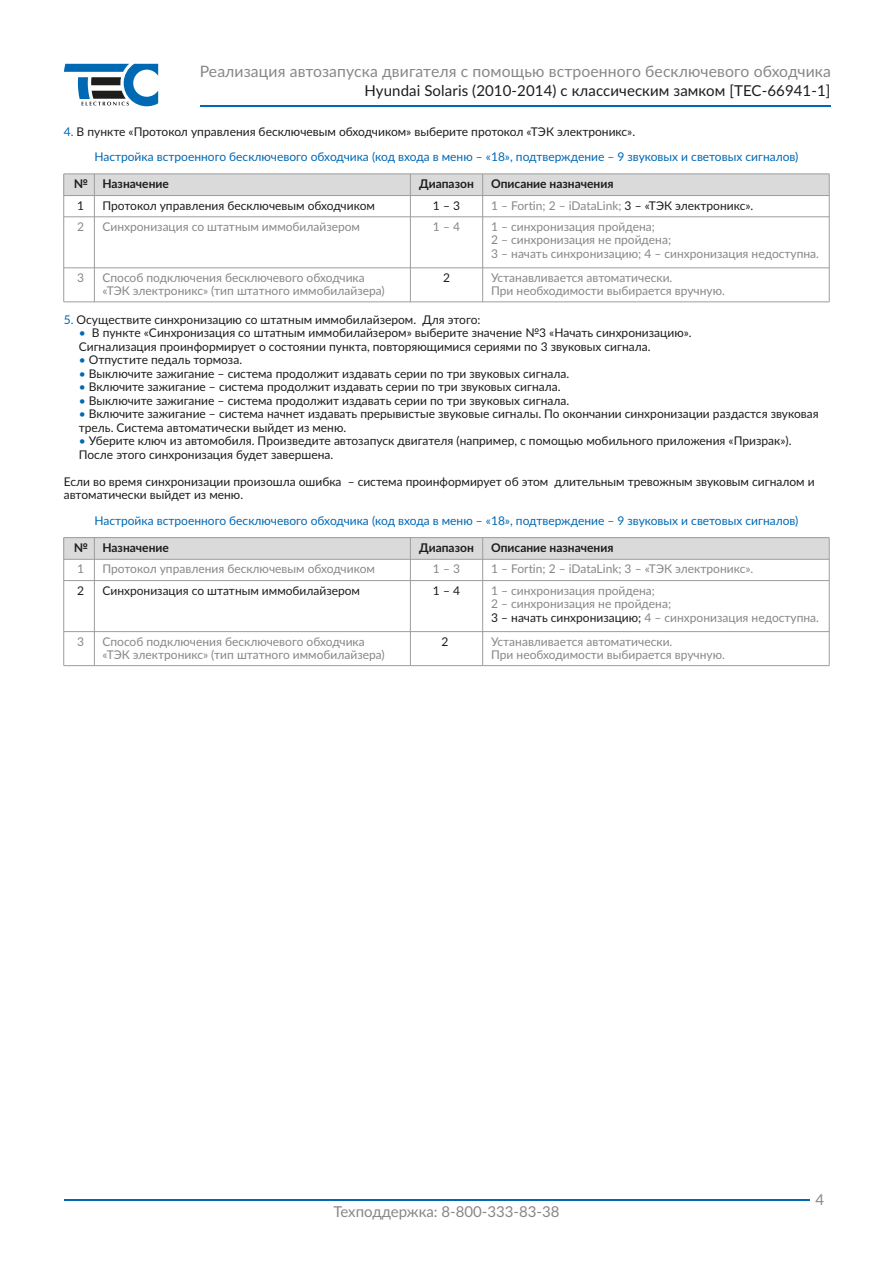
<style>
.page{position:relative;width:893px;height:1263px;background:#fff}
.page>*{position:absolute;margin:0;border:0;box-sizing:border-box;transform-origin:0 0}
.t1{font:15.75px "Lato";letter-spacing:.005em;color:#878787}
.t2{font:15px "Lato";letter-spacing:.005em;color:#1d1d1b}
.t3{font:15px "Lato";color:#878787}
.t4{font:12px/13.5px "Lato";color:#1d1d1b}
.t5{font:12px/13.5px "Lato";color:#878787}
.t6{font:12px "Lato";color:#0069b4}
.t7{font:700 12px "Lato";color:#1d1d1b}
.s1{color:#0069b4}
.s2{color:#1d1d1b}
</style>
<div class="page">
<hr style="left:64px;top:1199px;width:745px;height:1px;background:#0069b3">
<svg style="left:64px;top:64px;width:94px;height:42px"></svg>
<hr style="left:201px;top:105px;width:630px;height:1px;background:#0069b3">
<div style="left:64px;top:538px;width:765px;height:21px;background:#dadada"></div>
<hr style="left:64px;top:537px;width:765px;height:1px;background:#9d9d9c">
<hr style="left:64px;top:559px;width:765px;height:1px;background:#9d9d9c">
<hr style="left:63px;top:538px;width:1px;height:128px;background:#9d9d9c">
<hr style="left:410px;top:538px;width:1px;height:128px;background:#9d9d9c">
<hr style="left:482px;top:538px;width:1px;height:128px;background:#9d9d9c">
<hr style="left:829px;top:538px;width:1px;height:128px;background:#9d9d9c">
<hr style="left:94px;top:538px;width:1px;height:128px;background:#9d9d9c">
<hr style="left:64px;top:580px;width:765px;height:1px;background:#9d9d9c">
<hr style="left:64px;top:631px;width:765px;height:1px;background:#9d9d9c">
<hr style="left:64px;top:665px;width:765px;height:1px;background:#9d9d9c">
<div style="left:64px;top:174px;width:765px;height:22px;background:#dadada"></div>
<hr style="left:64px;top:174px;width:765px;height:1px;background:#9d9d9c">
<hr style="left:64px;top:195px;width:765px;height:1px;background:#9d9d9c">
<hr style="left:63px;top:174px;width:1px;height:128px;background:#9d9d9c">
<hr style="left:410px;top:174px;width:1px;height:128px;background:#9d9d9c">
<hr style="left:482px;top:174px;width:1px;height:128px;background:#9d9d9c">
<hr style="left:829px;top:174px;width:1px;height:128px;background:#9d9d9c">
<hr style="left:94px;top:174px;width:1px;height:128px;background:#9d9d9c">
<hr style="left:64px;top:217px;width:765px;height:1px;background:#9d9d9c">
<hr style="left:64px;top:268px;width:765px;height:1px;background:#9d9d9c">
<hr style="left:64px;top:302px;width:765px;height:1px;background:#9d9d9c">
<h1 class="t1" style="left:200px;top:60px;width:633px">Реализация автозапуска двигателя с помощью встроенного бесключевого обходчика</h1>
<p class="t2" style="left:365px;top:80px;width:467px">Hyundai Solaris (2010-2014) с классическим замком [TEC-66941-1]</p>
<p class="t4" style="left:64px;top:125px;width:573px"><span class="s1">4.</span> В пункте «Протокол управления бесключевым обходчиком» выберите протокол «ТЭК электроникс».</p>
<p class="t6" style="left:94px;top:148px;width:706px">Настройка встроенного бесключевого обходчика (код входа в меню – «18», подтверждение – 9 звуковых и световых сигналов)</p>
<p class="t7" style="left:74px;top:175px;width:97px">№ Назначение</p>
<p class="t7" style="left:419px;top:175px;width:56px">Диапазон</p>
<p class="t7" style="left:491px;top:175px;width:124px">Описание назначения</p>
<p class="t4" style="left:77px;top:198px;width:8px">1</p>
<p class="t4" style="left:102px;top:198px;width:274px">Протокол управления бесключевым обходчиком</p>
<p class="t4" style="left:433px;top:198px;width:29px">1 – 3</p>
<p class="t5" style="left:491px;top:198px;width:264px">1 – Fortin; 2 – iDataLink; <span class="s2">3 – «ТЭК электроникс».</span></p>
<p class="t5" style="left:77px;top:219px;width:8px">2</p>
<p class="t5" style="left:102px;top:219px;width:259px">Синхронизация со штатным иммобилайзером</p>
<p class="t5" style="left:433px;top:219px;width:29px">1 – 4</p>
<p class="t5" style="left:491px;top:219px;width:329px">1 – синхронизация пройдена;<br>2 – синхронизация не пройдена;<br>3 – начать синхронизацию; 4 – синхронизация недоступна.</p>
<p class="t5" style="left:77px;top:270px;width:8px">3</p>
<p class="t5" style="left:102px;top:270px;width:284px">Способ подключения бесключевого обходчика «ТЭК электроникс» (тип штатного иммобилайзера)</p>
<p class="t4" style="left:443px;top:270px;width:8px">2</p>
<p class="t5" style="left:491px;top:270px;width:235px">Устанавливается автоматически.<br>При необходимости выбирается вручную.</p>
<p class="t4" style="left:64px;top:312px;width:418px"><span class="s1">5.</span> Осуществите синхронизацию со штатным иммобилайзером. Для этого:</p>
<p class="t4" style="left:79px;top:326px;width:614px"><span class="s1">•</span> В пункте «Синхронизация со штатным иммобилайзером» выберите значение №3 «Начать синхронизацию».<br>Сигнализация проинформирует о состоянии пункта, повторяющимися сериями по 3 звуковых сигнала.</p>
<p class="t4" style="left:79px;top:353px;width:165px"><span class="s1">•</span> Отпустите педаль тормоза.</p>
<p class="t4" style="left:79px;top:366px;width:492px"><span class="s1">•</span> Выключите зажигание – система продолжит издавать серии по три звуковых сигнала.</p>
<p class="t4" style="left:79px;top:380px;width:483px"><span class="s1">•</span> Включите зажигание – система продолжит издавать серии по три звуковых сигнала.</p>
<p class="t4" style="left:79px;top:393px;width:492px"><span class="s1">•</span> Выключите зажигание – система продолжит издавать серии по три звуковых сигнала.</p>
<p class="t4" style="left:79px;top:407px;width:741px"><span class="s1">•</span> Включите зажигание – система начнет издавать прерывистые звуковые сигналы. По окончании синхронизации раздастся звуковая трель. Система автоматически выйдет из меню.</p>
<p class="t4" style="left:79px;top:434px;width:714px"><span class="s1">•</span> Уберите ключ из автомобиля. Произведите автозапуск двигателя (например, с помощью мобильного приложения «Призрак»).<br>После этого синхронизация будет завершена.</p>
<p class="t4" style="left:64px;top:474px;width:752px">Если во время синхронизации произошла ошибка – система проинформирует об этом длительным тревожным звуковым сигналом и автоматически выйдет из меню.</p>
<p class="t6" style="left:94px;top:512px;width:706px">Настройка встроенного бесключевого обходчика (код входа в меню – «18», подтверждение – 9 звуковых и световых сигналов)</p>
<p class="t7" style="left:74px;top:539px;width:97px">№ Назначение</p>
<p class="t7" style="left:419px;top:539px;width:56px">Диапазон</p>
<p class="t7" style="left:491px;top:539px;width:124px">Описание назначения</p>
<p class="t5" style="left:77px;top:562px;width:8px">1</p>
<p class="t5" style="left:102px;top:562px;width:274px">Протокол управления бесключевым обходчиком</p>
<p class="t5" style="left:433px;top:562px;width:29px">1 – 3</p>
<p class="t5" style="left:491px;top:562px;width:264px">1 – Fortin; 2 – iDataLink; 3 – «ТЭК электроникс».</p>
<p class="t4" style="left:77px;top:583px;width:8px">2</p>
<p class="t4" style="left:102px;top:583px;width:259px">Синхронизация со штатным иммобилайзером</p>
<p class="t4" style="left:433px;top:583px;width:29px">1 – 4</p>
<p class="t5" style="left:491px;top:583px;width:329px">1 – синхронизация пройдена;<br>2 – синхронизация не пройдена;<br><span class="s2">3 – начать синхронизацию;</span> 4 – синхронизация недоступна.</p>
<p class="t5" style="left:77px;top:634px;width:8px">3</p>
<p class="t5" style="left:102px;top:634px;width:284px">Способ подключения бесключевого обходчика «ТЭК электроникс» (тип штатного иммобилайзера)</p>
<p class="t4" style="left:441px;top:634px;width:8px">2</p>
<p class="t5" style="left:491px;top:634px;width:235px">Устанавливается автоматически.<br>При необходимости выбирается вручную.</p>
<p class="t3" style="left:333px;top:1201px;width:228px">Техподдержка: 8-800-333-83-38</p>
<p class="t3" style="left:816px;top:1189px;width:10px">4</p>
</div>
